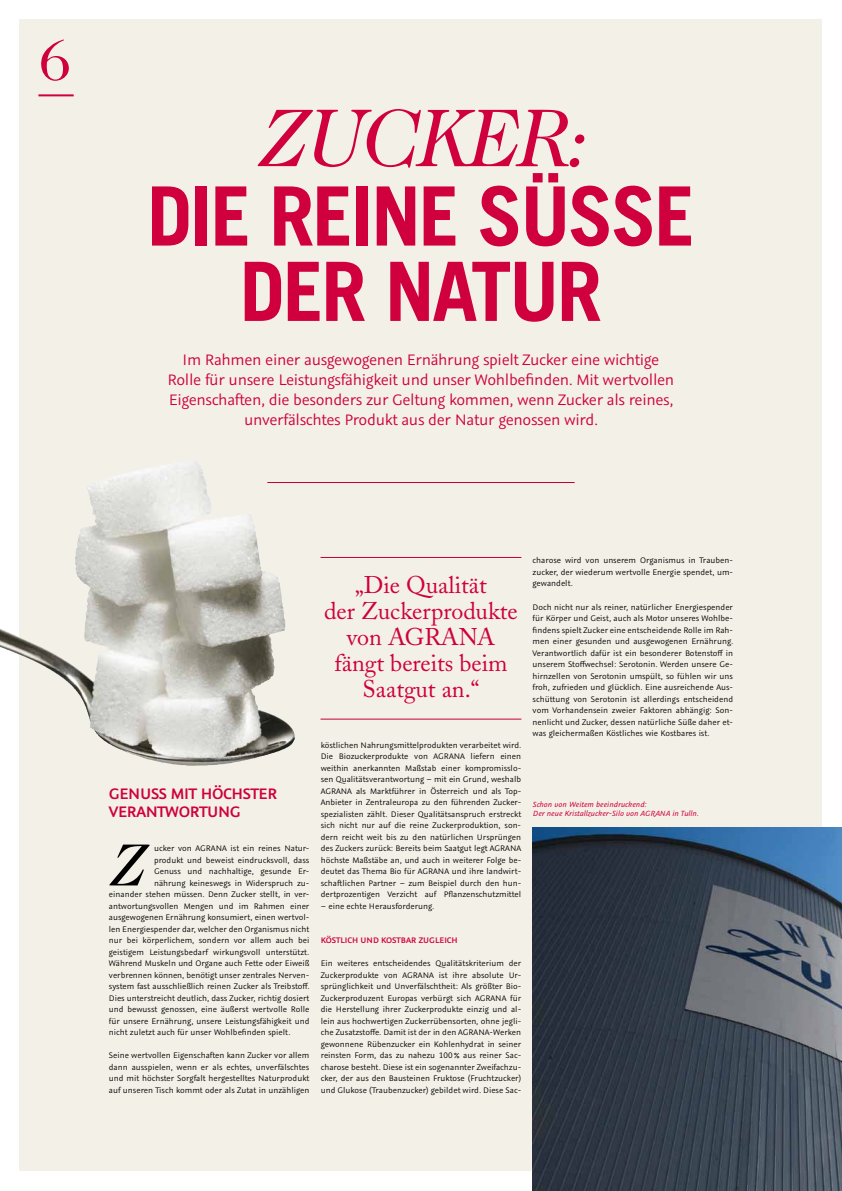
<style>
.page{position:relative;width:842px;height:1191px;background:#fff}
.page>*{position:absolute;margin:0;border:0;box-sizing:border-box;transform-origin:0 0}
.t1{font:700 81.9px/75.3px "Trade Gothic";letter-spacing:-.03em;color:#cf003d;text-align:center}
.t2{font:italic 79.7px "Caslon Two Twenty Four BQ";letter-spacing:-.01em;color:#cf003d}
.t3{font:italic 57.9px "Caslon Two Twenty Four BQ";color:#000}
.t4{font:57px "Caslon Two Twenty Four BQ";color:#cf003d}
.t5{font:24px/26px "Adobe Caslon";color:#cf003d;text-align:center}
.t6{font:17px/20px "Graublau Sans";letter-spacing:-.02em;color:#cf003d;text-align:center}
.t7{font:600 17px/18px "Graublau Sans";letter-spacing:-.02em;color:#cf003d}
.t8{font:9px/11.5px "Graublau Sans";color:#000;text-align:justify}
.t9{font:600 9px "Graublau Sans";color:#cf003d}
.t10{font:italic 8.4px/9.8px "Graublau Sans";color:#cf003d}
</style>
<div class="page">
<div style="left:20px;top:20px;width:802px;height:1151px;background:#f3f1e7"></div>
<hr style="left:38px;top:94px;width:36px;height:2px;background:#cf003d">
<img style="left:74px;top:460px;width:118px;height:107px">
<img style="left:533px;top:828px;width:309px;height:363px">
<hr style="left:321px;top:557px;width:200px;height:1px;background:#cf003d">
<hr style="left:321px;top:718px;width:200px;height:1px;background:#cf003d">
<hr style="left:267px;top:482px;width:308px;height:1px;background:#cf003d">
<h3 class="t4" style="left:38px;top:29px;width:35px">6</h3>
<h2 class="t2" style="left:257px;top:92px;width:329px">ZUCKER:</h2>
<h1 class="t1" style="left:147px;top:177px;width:463px">DIE REINE SÜSSE<br>DER NATUR</h1>
<p class="t6" style="left:168px;top:350px;width:508px">Im Rahmen einer ausgewogenen Ernährung spielt Zucker eine wichtige Rolle für unsere Leistungsfähigkeit und unser Wohlbefinden. Mit wertvollen Eigenschaften, die besonders zur Geltung kommen, wenn Zucker als reines, unverfälschtes Produkt aus der Natur genossen wird.</p>
<h3 class="t7" style="left:109px;top:784px;width:170px">GENUSS MIT HÖCHSTER<br>VERANTWORTUNG</h3>
<h3 class="t3" style="left:109px;top:831px;width:36px">Z</h3>
<p class="t8" style="left:154px;top:842px;width:157px">ucker von AGRANA ist ein reines Natur-</p>
<p class="t8" style="left:154px;top:854px;width:157px">produkt und beweist eindrucksvoll, dass</p>
<p class="t8" style="left:154px;top:865px;width:157px">Genuss und nachhaltige, gesunde Er-</p>
<p class="t8" style="left:154px;top:877px;width:157px">nährung keineswegs in Widerspruch zu-</p>
<p class="t8" style="left:109px;top:888px;width:202px">einander stehen müssen. Denn Zucker stellt, in ver-</p>
<p class="t8" style="left:109px;top:900px;width:202px">antwortungsvollen Mengen und im Rahmen einer</p>
<p class="t8" style="left:109px;top:911px;width:202px">ausgewogenen Ernährung konsumiert, einen wertvol-</p>
<p class="t8" style="left:109px;top:923px;width:202px">len Energiespender dar, welcher den Organismus nicht</p>
<p class="t8" style="left:109px;top:934px;width:202px">nur bei körperlichem, sondern vor allem auch bei</p>
<p class="t8" style="left:109px;top:946px;width:202px">geistigem Leistungsbedarf wirkungsvoll unterstützt.</p>
<p class="t8" style="left:109px;top:957px;width:202px">Während Muskeln und Organe auch Fette oder Eiweiß</p>
<p class="t8" style="left:109px;top:969px;width:202px">verbrennen können, benötigt unser zentrales Nerven-</p>
<p class="t8" style="left:109px;top:980px;width:202px">system fast ausschließlich reinen Zucker als Treibstoff.</p>
<p class="t8" style="left:109px;top:992px;width:202px">Dies unterstreicht deutlich, dass Zucker, richtig dosiert</p>
<p class="t8" style="left:109px;top:1003px;width:202px">und bewusst genossen, eine äußerst wertvolle Rolle</p>
<p class="t8" style="left:109px;top:1015px;width:202px">für unsere Ernährung, unsere Leistungsfähigkeit und</p>
<p class="t8" style="left:109px;top:1026px;width:183px">nicht zuletzt auch für unser Wohlbefinden spielt.</p>
<p class="t8" style="left:109px;top:1049px;width:202px">Seine wertvollen Eigenschaften kann Zucker vor allem dann ausspielen, wenn er als echtes, unverfälschtes und mit höchster Sorgfalt hergestelltes Naturprodukt auf unseren Tisch kommt oder als Zutat in unzähligen</p>
<h3 class="t5" style="left:324px;top:572px;width:195px">„Die Qualität<br>der Zuckerprodukte von AGRANA fängt bereits beim<br>Saatgut an.“</h3>
<p class="t8" style="left:321px;top:739px;width:202px">köstlichen Nahrungsmittelprodukten verarbeitet wird.<br>Die Biozuckerprodukte von AGRANA liefern einen weithin anerkannten Maßstab einer kompromisslo&shy;sen Qualitätsverantwortung – mit ein Grund, weshalb AGRANA als Marktführer in Österreich und als Top-Anbieter in Zentraleuropa zu den führenden Zucker&shy;spezialisten zählt. Dieser Qualitätsanspruch erstreckt sich nicht nur auf die reine Zuckerproduktion, son&shy;dern reicht weit bis zu den natürlichen Ursprüngen des Zuckers zurück: Bereits beim Saatgut legt AGRANA höchste Maßstäbe an, und auch in weiterer Folge be&shy;deutet das Thema Bio für AGRANA und ihre landwirt&shy;schaftlichen Partner – zum Beispiel durch den hun&shy;dertprozentigen Verzicht auf Pflanzenschutzmittel</p>
<p class="t8" style="left:321px;top:900px;width:115px">– eine echte Herausforderung.</p>
<p class="t9" style="left:321px;top:934px;width:138px">KÖSTLICH UND KOSTBAR ZUGLEICH</p>
<p class="t8" style="left:321px;top:957px;width:202px">Ein weiteres entscheidendes Qualitätskriterium der Zuckerprodukte von AGRANA ist ihre absolute Ur&shy;sprünglichkeit und Unverfälschtheit: Als größter Bio-Zuckerproduzent Europas verbürgt sich AGRANA für die Herstellung ihrer Zuckerprodukte einzig und al&shy;lein aus hochwertigen Zuckerrübensorten, ohne jegli&shy;che Zusatzstoffe. Damit ist der in den AGRANA-Werken gewonnene Rübenzucker ein Kohlenhydrat in seiner reinsten Form, das zu nahezu 100% aus reiner Sac&shy;charose besteht. Diese ist ein sogenannter Zweifachzu&shy;cker, der aus den Bausteinen Fruktose (Fruchtzucker) und Glukose (Traubenzucker) gebildet wird. Diese Sac-</p>
<p class="t8" style="left:533px;top:555px;width:202px;text-align:left">charose wird von unserem Organismus in Trauben&shy;zucker, der wiederum wertvolle Energie spendet, um&shy;gewandelt.</p>
<p class="t8" style="left:533px;top:601px;width:202px">Doch nicht nur als reiner, natürlicher Energiespender für Körper und Geist, auch als Motor unseres Wohlbe&shy;findens spielt Zucker eine entscheidende Rolle im Rah&shy;men einer gesunden und ausgewogenen Ernährung.<br>Verantwortlich dafür ist ein besonderer Botenstoff in unserem Stoffwechsel: Serotonin. Werden unsere Ge&shy;hirnzellen von Serotonin umspült, so fühlen wir uns froh, zufrieden und glücklich. Eine ausreichende Aus&shy;schüttung von Serotonin ist allerdings entscheidend vom Vorhandensein zweier Faktoren abhängig: Son&shy;nenlicht und Zucker, dessen natürliche Süße daher et&shy;was gleichermaßen Köstliches wie Kostbares ist.</p>
<p class="t10" style="left:533px;top:799px;width:167px">Schon von Weitem beeindruckend:<br>Der neue Kristallzucker-Silo von AGRANA in Tulln.</p>
</div>
